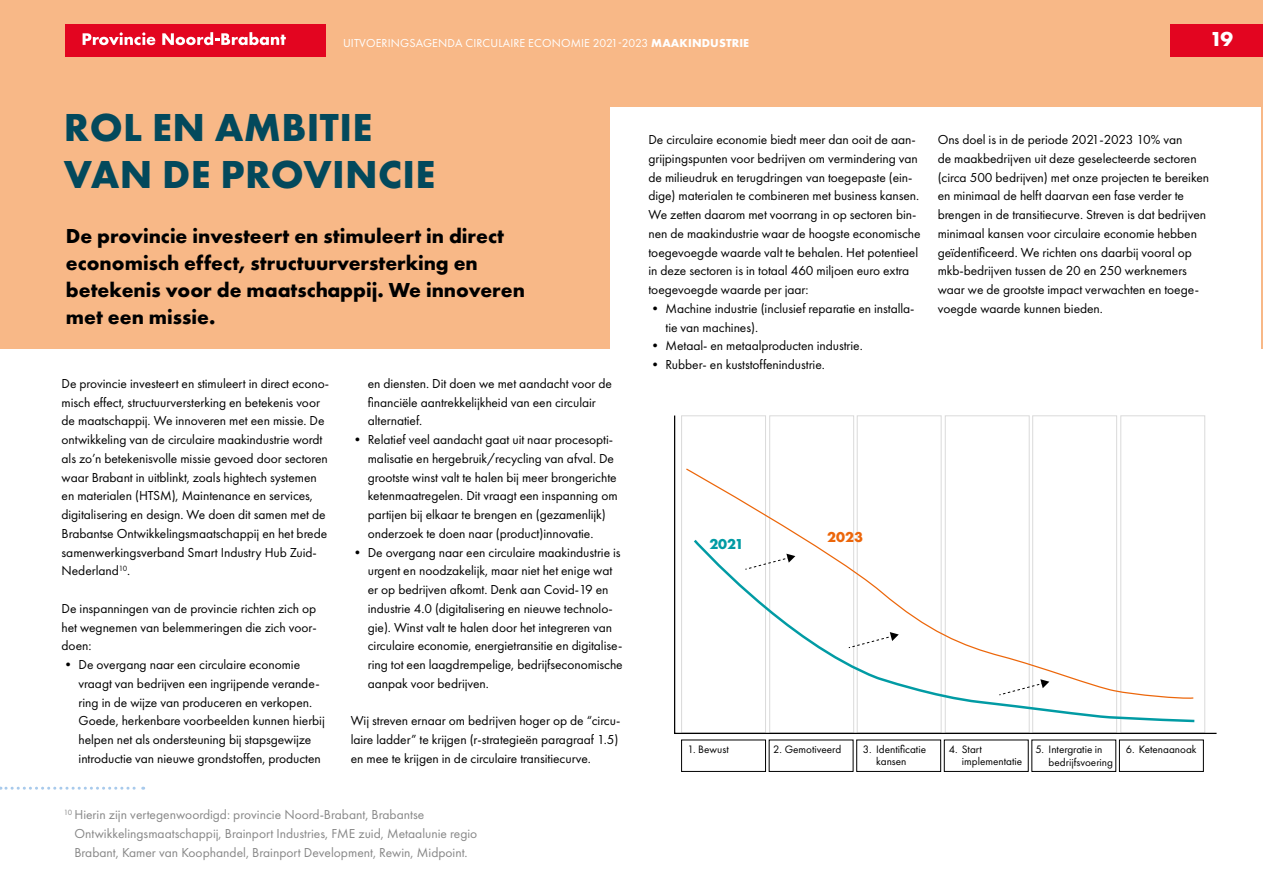
<style>
.page{position:relative;width:1263px;height:893px;background:#fff}
.page>*{position:absolute;margin:0;border:0;box-sizing:border-box;transform-origin:0 0}
.t1{font:700 40.5px "Futura PT";letter-spacing:.01em;color:#03495c}
.Intro{font:700 21px/27px "Futura PT";color:#000}
.t2{font:700 21px "Futura PT";color:#fff}
.t3{font:700 14.85px "Futura PT";color:#019ba4}
.t4{font:700 14.85px "Futura PT";color:#ec660a}
.P_opsomming{font:13.5px/18.8px "Futura PT";letter-spacing:-.005em;color:#000}
.t5{font:13.5px/18.8px "Futura PT";color:#878787}
.t6{font:12px "Futura PT";letter-spacing:.01em;color:#fff}
.t7{font:11.25px/12.5px "Futura PT";color:#000;text-align:center}
.s1{font-weight:700}
</style>
<div class="page">
<div style="left:0;top:0;width:1263px;height:349px;background:#f8b887"></div>
<div style="left:1170px;top:24px;width:93px;height:33px;background:#e30520"></div>
<div style="left:66px;top:24px;width:260px;height:33px;background:#e30520"></div>
<svg style="left:83px;top:32px;width:72px;height:13px"></svg>
<svg style="left:162px;top:32px;width:124px;height:13px"></svg>
<div style="left:610px;top:107px;width:651px;height:786px;background:#fff"></div>
<div style="left:681px;top:740px;width:85px;height:32px;border:1px solid #000"></div>
<svg style="left:768px;top:739px;width:436px;height:33px"></svg>
<svg style="left:674px;top:415px;width:542px;height:319px"></svg>
<svg style="left:692px;top:538px;width:505px;height:185px"></svg>
<svg style="left:685px;top:468px;width:510px;height:231px"></svg>
<svg style="left:745px;top:554px;width:50px;height:16px"></svg>
<svg style="left:849px;top:632px;width:50px;height:16px"></svg>
<svg style="left:999px;top:679px;width:50px;height:16px"></svg>
<svg style="left:0;top:787px;width:144px;height:3px"></svg>
<p class="t6" style="left:343px;top:36px;width:408px">UITVOERINGSAGENDA CIRCULAIRE ECONOMIE 2021-2023 <span class="s1">MAAKINDUSTRIE</span></p>
<p class="t2" style="left:1210px;top:25px;width:25px">19</p>
<h3 class="t1" style="left:64px;top:102px;width:310px">ROL EN AMBITIE</h3>
<h3 class="t1" style="left:64px;top:148px;width:373px">VAN DE PROVINCIE</h3>
<p class="Intro" style="left:66px;top:222px;width:461px">De provincie investeert en stimuleert in direct economisch effect, structuurversterking en betekenis voor de maatschappij. We innoveren met een missie.</p>
<p class="P_opsomming" style="left:648px;top:130px;width:273px">De circulaire economie biedt meer dan ooit de aan&shy;grijpingspunten voor bedrijven om vermindering van de milieudruk en terugdringen van toegepaste (ein&shy;dige) materialen te combineren met business kansen.<br>We zetten daarom met voorrang in op sectoren bin&shy;nen de maakindustrie waar de hoogste economische toegevoegde waarde valt te behalen. Het potentieel in deze sectoren is in totaal 460 miljoen euro extra toegevoegde waarde per jaar:</p>
<p class="P_opsomming" style="left:665px;top:299px;width:251px;text-indent:-17px">• Machine industrie (inclusief reparatie en installa&shy;tie van machines).</p>
<p class="P_opsomming" style="left:648px;top:336px;width:216px">• Metaal- en metaalproducten industrie.</p>
<p class="P_opsomming" style="left:648px;top:355px;width:178px">• Rubber- en kuststoffenindustrie.</p>
<p class="P_opsomming" style="left:938px;top:130px;width:273px">Ons doel is in de periode 2021-2023 10% van<br>de maakbedrijven uit deze geselecteerde sectoren (circa 500 bedrijven) met onze projecten te bereiken en minimaal de helft daarvan een fase verder te brengen in de transitiecurve. Streven is dat bedrijven minimaal kansen voor circulaire economie hebben geïdentificeerd. We richten ons daarbij vooral op mkb-bedrijven tussen de 20 en 250 werknemers waar we de grootste impact verwachten en toege&shy;voegde waarde kunnen bieden.</p>
<p class="P_opsomming" style="left:62px;top:374px;width:269px">De provincie investeert en stimuleert in direct econo&shy;misch effect, structuurversterking en betekenis voor de maatschappij. We innoveren met een missie. De ontwikkeling van de circulaire maakindustrie wordt als zo’n betekenisvolle missie gevoed door sectoren waar Brabant in uitblinkt, zoals hightech systemen en materialen (HTSM), Maintenance en services, digitalisering en design. We doen dit samen met de Brabantse Ontwikkelingsmaatschappij en het brede samenwerkingsverband Smart Industry Hub Zuid-Nederland<sup>10</sup>.</p>
<p class="P_opsomming" style="left:62px;top:599px;width:257px;text-align:justify">De inspanningen van de provincie richten zich op het wegnemen van belemmeringen die zich voor&shy;doen:</p>
<p class="P_opsomming" style="left:79px;top:655px;width:248px;text-indent:-17px">• De overgang naar een circulaire economie vraagt van bedrijven een ingrijpende verande&shy;ring in de wijze van produceren en verkopen.<br>Goede, herkenbare voorbeelden kunnen hierbij helpen net als ondersteuning bij stapsgewijze introductie van nieuwe grondstoffen, producten</p>
<p class="P_opsomming" style="left:368px;top:374px;width:246px">en diensten. Dit doen we met aandacht voor de financiële aantrekkelijkheid van een circulair alternatief.</p>
<p class="P_opsomming" style="left:368px;top:430px;width:251px;text-indent:-17px">• Relatief veel aandacht gaat uit naar procesopti&shy;malisatie en hergebruik/recycling van afval. De grootste winst valt te halen bij meer brongerichte ketenmaatregelen. Dit vraagt een inspanning om partijen bij elkaar te brengen en (gezamenlijk) onderzoek te doen naar (product)innovatie.</p>
<p class="P_opsomming" style="left:368px;top:543px;width:256px;text-indent:-17px">• De overgang naar een circulaire maakindustrie is urgent en noodzakelijk, maar niet het enige wat er op bedrijven afkomt. Denk aan Covid-19 en industrie 4.0 (digitalisering en nieuwe technolo&shy;gie). Winst valt te halen door het integreren van circulaire economie, energietransitie en digitalise&shy;ring tot een laagdrempelige, bedrijfseconomische aanpak voor bedrijven.</p>
<p class="P_opsomming" style="left:351px;top:711px;width:271px">Wij streven ernaar om bedrijven hoger op de “circu&shy;laire ladder” te krijgen (r-strategieën paragraaf 1.5) en mee te krijgen in de circulaire transitiecurve.</p>
<p class="t5" style="left:64px;top:805px;width:362px"><sup>10</sup> Hierin zijn vertegenwoordigd: provincie Noord-Brabant, Brabantse</p>
<p class="t5" style="left:74px;top:824px;width:404px">Ontwikkelingsmaatschappij, Brainport Industries, FME zuid, Metaalunie regio<br>Brabant, Kamer van Koophandel, Brainport Development, Rewin, Midpoint.</p>
<p class="t3" style="left:709px;top:535px;width:36px">2021</p>
<p class="t4" style="left:827px;top:528px;width:37px">2023</p>
<p class="t7" style="left:687px;top:743px;width:43px">1. Bewust</p>
<p class="t7" style="left:773px;top:743px;width:70px">2. Gemotiveerd</p>
<p class="t7" style="left:863px;top:743px;width:65px">3. Identificatie kansen</p>
<p class="t7" style="left:962px;top:743px;width:62px;text-align:left;text-indent:-13px">4. Start implementatie</p>
<p class="t7" style="left:1035px;top:743px;width:69px">5. Intergratie in</p>
<p class="t7" style="left:1126px;top:743px;width:72px">6. Ketenaanoak</p>
<p class="t7" style="left:1048px;top:755px;width:66px">bedrijfsvoering</p>
</div>
